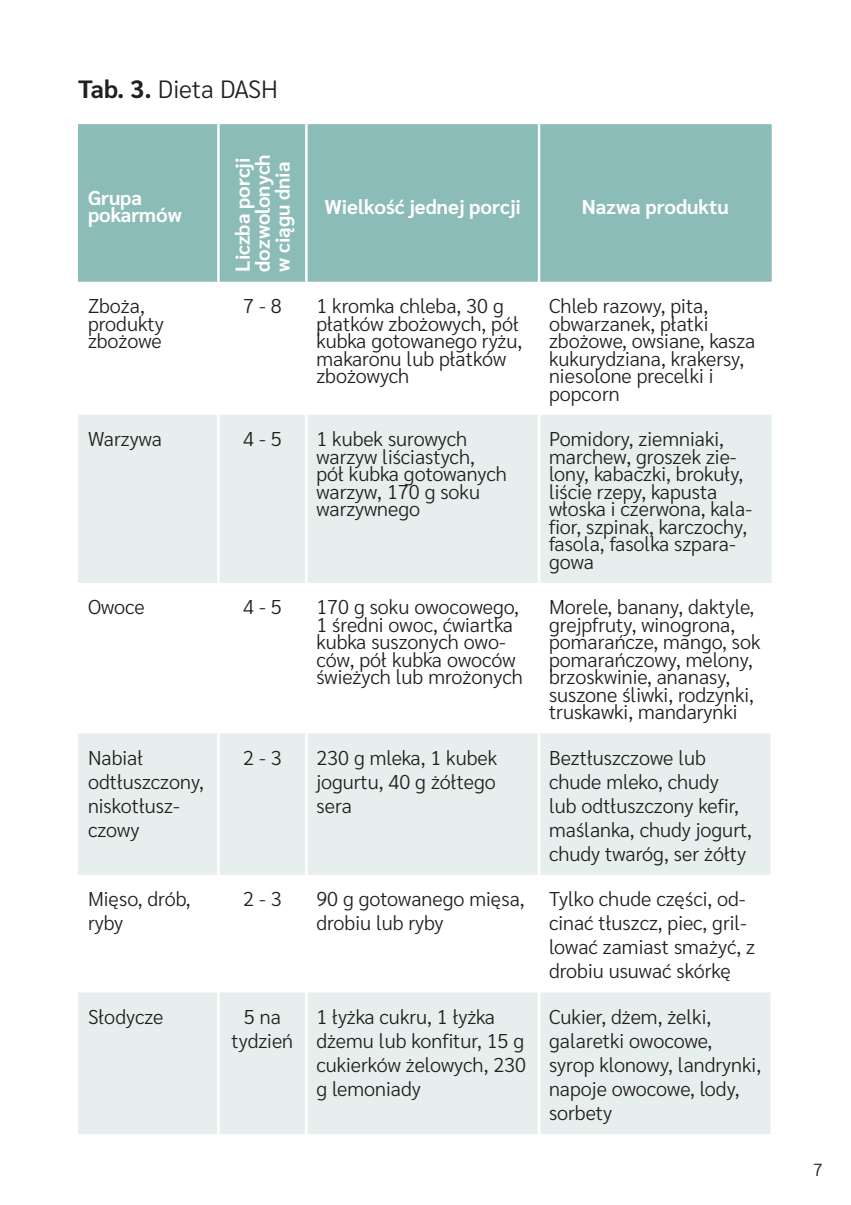
<style>
.page{position:relative;width:851px;height:1205px;background:#fff}
.page>*{position:absolute;margin:0;border:0;box-sizing:border-box;transform-origin:0 0}
.t1{font:300 25px "Sarabun";color:#231f20}
.t2{font:300 20px/17.5px "Sarabun";color:#231f20}
.t3{font:700 20px/20px "Sarabun";color:#fff}
.t4{font:300 17.5px "Sarabun";color:#231f20}
.s1{font-weight:700}
</style>
<div class="page">
<div style="left:78px;top:124px;width:693px;height:158px;background:#8cbcb7"></div>
<svg style="left:78px;top:415px;width:693px;height:719px;fill:#e6efed"></svg>
<hr style="left:217px;top:124px;width:3px;height:158px;background:#fff">
<hr style="left:305px;top:124px;width:2px;height:158px;background:#fff">
<hr style="left:537px;top:124px;width:3px;height:158px;background:#fff">
<hr style="left:537px;top:415px;width:3px;height:168px;background:#fff">
<hr style="left:217px;top:415px;width:3px;height:168px;background:#fff">
<hr style="left:305px;top:415px;width:2px;height:168px;background:#fff">
<hr style="left:217px;top:733px;width:3px;height:142px;background:#fff">
<hr style="left:217px;top:875px;width:3px;height:117px;background:#fff">
<hr style="left:217px;top:992px;width:3px;height:142px;background:#fff">
<hr style="left:305px;top:733px;width:2px;height:142px;background:#fff">
<hr style="left:305px;top:875px;width:2px;height:117px;background:#fff">
<hr style="left:305px;top:992px;width:2px;height:142px;background:#fff">
<hr style="left:537px;top:733px;width:3px;height:142px;background:#fff">
<hr style="left:537px;top:875px;width:3px;height:117px;background:#fff">
<hr style="left:537px;top:992px;width:3px;height:142px;background:#fff">
<hr style="left:770px;top:733px;width:2px;height:142px;background:#fff">
<hr style="left:770px;top:875px;width:2px;height:117px;background:#fff">
<hr style="left:770px;top:992px;width:2px;height:142px;background:#fff">
<p class="t1" style="left:78px;top:74px;width:201px"><span class="s1">Tab. 3.</span> Dieta DASH</p>
<p class="t3" style="left:88px;top:189px;width:95px;line-height:17.5px">Grupa pokarmów</p>
<p class="t3" style="left:233px;top:272px;width:119px;rotate:-90deg">Liczba porcji dozwolonych w ciągu dnia</p>
<p class="t3" style="left:324px;top:197px;width:198px">Wielkość jednej porcji</p>
<p class="t3" style="left:582px;top:197px;width:148px">Nazwa produktu</p>
<p class="t2" style="left:88px;top:297px;width:77px">Zboża, produkty zbożowe</p>
<p class="t2" style="left:243px;top:297px;width:40px">7 - 8</p>
<p class="t2" style="left:316px;top:297px;width:207px">1 kromka chleba, 30 g płatków zbożowych, pół kubka gotowanego ryżu, makaronu lub płatków zbożowych</p>
<p class="t2" style="left:549px;top:297px;width:208px">Chleb razowy, pita, obwarzanek, płatki zbożowe, owsiane, kasza kukurydziana, krakersy, niesolone precelki i popcorn</p>
<p class="t2" style="left:88px;top:430px;width:75px">Warzywa</p>
<p class="t2" style="left:243px;top:430px;width:40px">4 - 5</p>
<p class="t2" style="left:316px;top:430px;width:192px">1 kubek surowych warzyw liściastych, pół kubka gotowanych warzyw, 170 g soku warzywnego</p>
<p class="t2" style="left:549px;top:430px;width:205px">Pomidory, ziemniaki, marchew, groszek zie&shy;lony, kabaczki, brokuły, liście rzepy, kapusta włoska i czerwona, kala&shy;fior, szpinak, karczochy, fasola, fasolka szpara&shy;gowa</p>
<p class="t2" style="left:88px;top:598px;width:58px">Owoce</p>
<p class="t2" style="left:243px;top:598px;width:40px">4 - 5</p>
<p class="t2" style="left:316px;top:598px;width:208px">170 g soku owocowego,<br>1 średni owoc, ćwiartka kubka suszonych owo&shy;ców, pół kubka owoców świeżych lub mrożonych</p>
<p class="t2" style="left:549px;top:598px;width:213px">Morele, banany, daktyle, grejpfruty, winogrona, pomarańcze, mango, sok pomarańczowy, melony, brzoskwinie, ananasy, suszone śliwki, rodzynki, truskawki, mandarynki</p>
<p class="t2" style="left:88px;top:746px;width:117px;line-height:24px">Nabiał odtłuszczony, niskotłusz&shy;czowy</p>
<p class="t2" style="left:243px;top:749px;width:40px">2 - 3</p>
<p class="t2" style="left:316px;top:746px;width:182px;line-height:24px;text-align:justify">230 g mleka, 1 kubek jogurtu, 40 g żółtego sera</p>
<p class="t2" style="left:549px;top:746px;width:204px;line-height:24px">Beztłuszczowe lub chude mleko, chudy<br>lub odtłuszczony kefir, maślanka, chudy jogurt, chudy twaróg, ser żółty</p>
<p class="t2" style="left:88px;top:887px;width:104px;line-height:24px">Mięso, drób, ryby</p>
<p class="t2" style="left:243px;top:891px;width:40px">2 - 3</p>
<p class="t2" style="left:316px;top:887px;width:210px;line-height:24px">90 g gotowanego mięsa, drobiu lub ryby</p>
<p class="t2" style="left:549px;top:887px;width:207px;line-height:24px">Tylko chude części, od&shy;cinać tłuszcz, piec, gril&shy;lować zamiast smażyć, z drobiu usuwać skórkę</p>
<p class="t2" style="left:88px;top:1008px;width:77px">Słodycze</p>
<p class="t2" style="left:231px;top:1005px;width:63px;line-height:24px;text-align:center">5 na tydzień</p>
<p class="t2" style="left:316px;top:1005px;width:211px;line-height:24px">1 łyżka cukru, 1 łyżka dżemu lub konfitur, 15 g cukierków żelowych, 230 g lemoniady</p>
<p class="t2" style="left:549px;top:1005px;width:213px;line-height:24px">Cukier, dżem, żelki, galaretki owocowe, syrop klonowy, landrynki, napoje owocowe, lody, sorbety</p>
<p class="t4" style="left:813px;top:1160px;width:11px">7</p>
</div>
